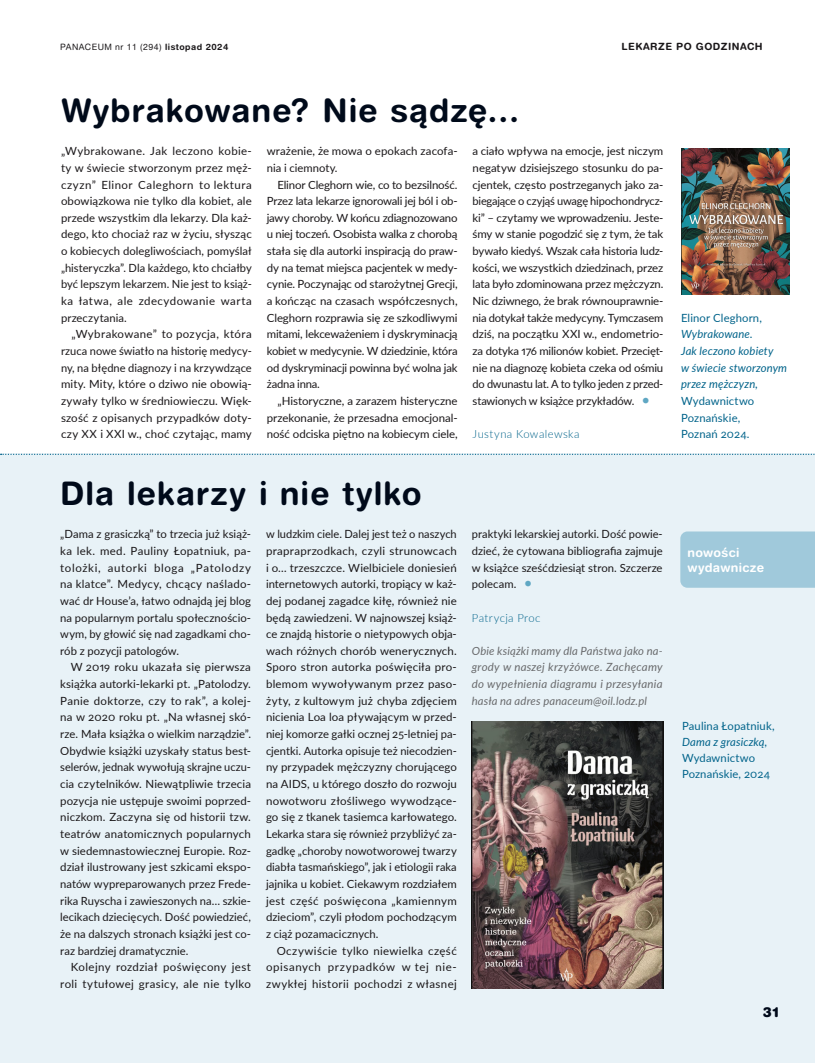
<style>
.page{position:relative;width:815px;height:1063px;background:#fff}
.page>*{position:absolute;margin:0;border:0;box-sizing:border-box;transform-origin:0 0}
.P_tytuł_2{font:700 32.5px "Switzer Rnd EFN";letter-spacing:.03em;color:#000a1a}
.t1{font:13.75px "Switzer Rnd EFN Black";color:#000a1a}
.P_tekst_na_plakietce{font:700 12.5px/15px "Switzer Rnd EFN";letter-spacing:.025em;color:#fff}
.P_tekst{font:11.25px/16.6px "Lato";letter-spacing:.005em;color:#1a1719;text-align:justify}
.P_tekst_pierwszy_aka{font:11.25px/16.6px "Lato";letter-spacing:.005em;color:#1a1719;text-align:justify}
.P_komentarz_redakcji{font:italic 11.25px/16.6px "Lato";letter-spacing:.015em;color:#696a6c;text-align:justify}
.P_tekst_na_marginesi{font:11.25px/16.2px "Lato";letter-spacing:.01em;color:#00638a}
.P_tekst_na_marginesi-2{font:italic 11.25px/16.6px "Lato";letter-spacing:.01em;color:#00638a}
.P_tekst-2{font:11.25px/16.6px "Lato";letter-spacing:.03em;color:#1a1719;text-align:right}
.P_autor_artykułu_2{font:300 11.25px "Lato";letter-spacing:.035em;color:#00638a}
.t2{font:700 10px "Switzer Rnd EFN";letter-spacing:.05em;color:#1a1719}
.t3{font:8.75px "Switzer Rnd EFN";letter-spacing:.05em;color:#1a1719}
.s1{font-weight:700}
.s2{font-size:15px;color:#5fa7c3}
.s3{font-style:italic}
.s4{font-style:normal}
</style>
<div class="page">
<div style="left:0;top:454px;width:815px;height:609px;background:#e8f2f7"></div>
<div style="left:680px;top:531px;width:135px;height:57px;background:#a0c9db"></div>
<img style="left:681px;top:149px;width:108px;height:146px">
<svg style="left:1px;top:454px;width:814px;height:1px"></svg>
<img style="left:472px;top:721px;width:191px;height:268px">
<p class="t3" style="left:60px;top:41px;width:170px">PANACEUM nr 11 (294) <span class="s1">listopad 2024</span></p>
<p class="t2" style="left:622px;top:40px;width:143px">LEKARZE PO GODZINACH</p>
<p class="P_tytuł_2" style="left:61px;top:90px;width:460px">Wybrakowane? Nie sądzę…</p>
<p class="P_tekst_pierwszy_aka" style="left:61px;top:142px;width:192px">„Wybrakowane. Jak leczono kobie&shy;ty w świecie stworzonym przez męż&shy;czyzn” Elinor Caleghorn to lektura obowiązkowa nie tylko dla kobiet, ale przede wszystkim dla lekarzy. Dla każ&shy;dego, kto chociaż raz w życiu, słysząc o kobiecych dolegliwościach, pomyślał „histeryczka”. Dla każdego, kto chciałby być lepszym lekarzem. Nie jest to książ&shy;ka łatwa, ale zdecydowanie warta przeczytania.</p>
<p class="P_tekst" style="left:61px;top:326px;width:192px;text-indent:11px">„Wybrakowane” to pozycja, która rzuca nowe światło na historię medycy&shy;ny, na błędne diagnozy i na krzywdzące mity. Mity, które o dziwo nie obowią&shy;zywały tylko w średniowieczu. Więk&shy;szość z opisanych przypadków doty&shy;czy XX i XXI w., choć czytając, mamy</p>
<p class="P_tekst" style="left:267px;top:142px;width:192px">wrażenie, że mowa o epokach zacofa&shy;nia i ciemnoty.</p>
<p class="P_tekst" style="left:267px;top:176px;width:192px;text-indent:11px">Elinor Cleghorn wie, co to bezsilność.<br>Przez lata lekarze ignorowali jej ból i ob&shy;jawy choroby. W końcu zdiagnozowano u niej toczeń. Osobista walka z chorobą stała się dla autorki inspiracją do praw&shy;dy na temat miejsca pacjentek w medy&shy;cynie. Poczynając od starożytnej Grecji, a kończąc na czasach współczesnych, Cleghorn rozprawia się ze szkodliwymi mitami, lekceważeniem i dyskryminacją kobiet w medycynie. W dziedzinie, która od dyskryminacji powinna być wolna jak żadna inna.</p>
<p class="P_tekst" style="left:267px;top:392px;width:192px;text-indent:11px">„Historyczne, a zarazem histeryczne przekonanie, że przesadna emocjonal&shy;ność odciska piętno na kobiecym ciele,</p>
<p class="P_tekst" style="left:473px;top:142px;width:192px">a ciało wpływa na emocje, jest niczym negatyw dzisiejszego stosunku do pa&shy;cjentek, często postrzeganych jako za&shy;biegające o czyjąś uwagę hipochondrycz&shy;ki” – czytamy we wprowadzeniu. Jeste&shy;śmy w stanie pogodzić się z tym, że tak bywało kiedyś. Wszak cała historia ludz&shy;kości, we wszystkich dziedzinach, przez lata było zdominowana przez mężczyzn.<br>Nic dziwnego, że brak równouprawnie&shy;nia dotykał także medycyny. Tymczasem dziś, na początku XXI w., endometrio&shy;za dotyka 176 milionów kobiet. Przecięt&shy;nie na diagnozę kobieta czeka od ośmiu do dwunastu lat. A to tylko jeden z przed&shy;stawionych w książce przykładów. <span class="s2">•</span></p>
<p class="P_autor_artykułu_2" style="left:473px;top:426px;width:108px">Justyna Kowalewska</p>
<p class="P_tytuł_2" style="left:60px;top:473px;width:363px">Dla lekarzy i nie tylko</p>
<p class="P_tekst_pierwszy_aka" style="left:60px;top:525px;width:192px">„Dama z grasiczką” to trzecia już książ&shy;ka lek. med. Pauliny Łopatniuk, pa&shy;tolożki, autorki bloga „Patolodzy na klatce”. Medycy, chcący naślado&shy;wać dr House’a, łatwo odnajdą jej blog na popularnym portalu społecznościo&shy;wym, by głowić się nad zagadkami cho&shy;rób z pozycji patologów.</p>
<p class="P_tekst" style="left:60px;top:659px;width:192px;text-indent:11px">W 2019 roku ukazała się pierwsza książka autorki-lekarki pt. „Patolodzy.<br>Panie doktorze, czy to rak”, a kolej&shy;na w 2020 roku pt. „Na własnej skó&shy;rze. Mała książka o wielkim narządzie”.<br>Obydwie książki uzyskały status best&shy;selerów, jednak wywołują skrajne uczu&shy;cia czytelników. Niewątpliwie trzecia pozycja nie ustępuje swoimi poprzed&shy;niczkom. Zaczyna się od historii tzw. teatrów anatomicznych popularnych w siedemnastowiecznej Europie. Roz&shy;dział ilustrowany jest szkicami ekspo&shy;natów wypreparowanych przez Frede&shy;rika Ruyscha i zawieszonych na… szkie&shy;lecikach dziecięcych. Dość powiedzieć, że na dalszych stronach książki jest co&shy;raz bardziej dramatycznie.</p>
<p class="P_tekst-2" style="left:60px;top:958px;width:192px">Kolejny rozdział poświęcony jest roli tytułowej grasicy, ale nie tylko</p>
<p class="P_tekst" style="left:266px;top:525px;width:192px">w ludzkim ciele. Dalej jest też o naszych prapraprzodkach, czyli strunowcach i o… trzeszczce. Wielbiciele doniesień internetowych autorki, tropiący w każ&shy;dej podanej zagadce kiłę, również nie będą zawiedzeni. W najnowszej książ&shy;ce znajdą historie o nietypowych obja&shy;wach różnych chorób wenerycznych.<br>Sporo stron autorka poświęciła pro&shy;blemom wywoływanym przez paso&shy;żyty, z kultowym już chyba zdjęciem nicienia Loa loa pływającym w przed&shy;niej komorze gałki ocznej 25-letniej pa&shy;cjentki. Autorka opisuje też niecodzien&shy;ny przypadek mężczyzny chorującego na AIDS, u którego doszło do rozwoju nowotworu złośliwego wywodzące&shy;go się z tkanek tasiemca karłowatego.<br>Lekarka stara się również przybliżyć za&shy;gadkę „choroby nowotworowej twarzy diabła tasmańskiego”, jak i etiologii raka jajnika u kobiet. Ciekawym rozdziałem jest część poświęcona „kamiennym dzieciom”, czyli płodom pochodzącym z ciąż pozamacicznych.</p>
<p class="P_tekst" style="left:266px;top:942px;width:192px;text-indent:11px">Oczywiście tylko niewielka część opisanych przypadków w tej nie&shy;zwykłej historii pochodzi z własnej</p>
<p class="P_tekst" style="left:472px;top:525px;width:192px">praktyki lekarskiej autorki. Dość powie&shy;dzieć, że cytowana bibliografia zajmuje w książce sześćdziesiąt stron. Szczerze polecam. <span class="s2">•</span></p>
<p class="P_autor_artykułu_2" style="left:472px;top:610px;width:70px">Patrycja Proc</p>
<p class="P_komentarz_redakcji" style="left:472px;top:642px;width:192px">Obie książki mamy dla Państwa jako na&shy;grody w naszej krzyżówce. Zachęcamy do wypełnienia diagramu i przesyłania hasła na adres panaceum@oil.lodz.pl</p>
<p class="P_tekst_na_marginesi" style="left:681px;top:309px;width:82px;line-height:16.6px">Elinor Cleghorn,<br><span class="s3">Wybrakowane.</span></p>
<p class="P_tekst_na_marginesi-2" style="left:681px;top:342px;width:108px">Jak leczono kobiety<br>w świecie stworzonym przez mężczyzn,<br><span class="s4">Wydawnictwo<br>Poznańskie,<br>Poznań 2024.</span></p>
<p class="P_tekst_na_plakietce" style="left:687px;top:545px;width:78px">nowości wydawnicze</p>
<p class="P_tekst_na_marginesi" style="left:682px;top:717px;width:94px">Paulina Łopatniuk,<br><span class="s3">Dama z grasiczką</span>,<br>Wydawnictwo<br>Poznańskie, 2024</p>
<p class="t1" style="left:763px;top:1004px;width:19px">31</p>
</div>
